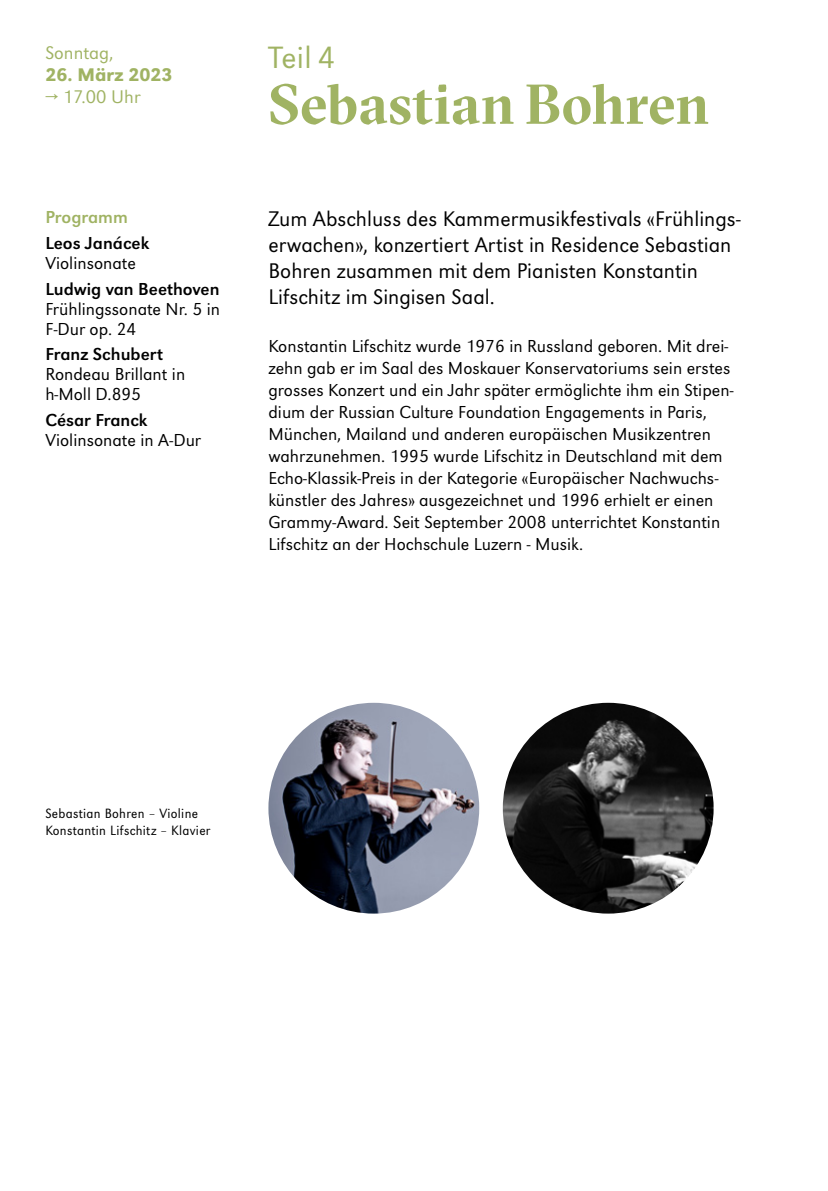
<style>
.page{position:relative;width:828px;height:1191px;background:#fff}
.page>*{position:absolute;margin:0;border:0;box-sizing:border-box;transform-origin:0 0}
.t1{font:700 56px "GT Sectra Fine";letter-spacing:.005em;color:#a0b363}
.t2{font:300 32px "URW Grotesk";color:#a0b363}
.t3{font:300 22px/26px "URW Grotesk";color:#000}
.t4{font:300 19px "URW Grotesk";color:#a0b363}
.t5{font:500 19px "URW Grotesk";color:#a0b363}
.t6{font:300 18px/22px "URW Grotesk";color:#000}
.t7{font:18px "URW Grotesk";color:#000}
.t8{font:18px "URW Grotesk";color:#a0b363}
.t9{font:300 14px/17px "URW Grotesk Nar";letter-spacing:.02em;color:#000}
</style>
<div class="page">
<img style="left:268px;top:703px;width:211px;height:210px;border-radius:105px">
<img style="left:503px;top:703px;width:210px;height:210px;border-radius:105px">
<p class="t4" style="left:45px;top:42px;width:70px">Sonntag,</p>
<p class="t5" style="left:45px;top:63px;width:129px">26. März 2023</p>
<p class="t4" style="left:45px;top:86px;width:97px">→ 17.00 Uhr</p>
<p class="t8" style="left:45px;top:207px;width:84px">Programm</p>
<p class="t7" style="left:45px;top:233px;width:106px">Leos Janácek</p>
<p class="t6" style="left:45px;top:252px;width:92px">Violinsonate</p>
<p class="t7" style="left:45px;top:278px;width:176px">Ludwig van Beethoven</p>
<p class="t6" style="left:45px;top:299px;width:176px;line-height:20px">Frühlingssonate Nr. 5 in<br>F-Dur op. 24</p>
<p class="t7" style="left:45px;top:344px;width:119px">Franz Schubert</p>
<p class="t6" style="left:45px;top:364px;width:141px;line-height:20px">Rondeau Brillant in h-Moll D.895</p>
<p class="t7" style="left:45px;top:410px;width:104px">César Franck</p>
<p class="t6" style="left:45px;top:429px;width:157px">Violinsonate in A-Dur</p>
<h2 class="t2" style="left:268px;top:39px;width:68px">Teil 4</h2>
<h1 class="t1" style="left:268px;top:71px;width:442px">Sebastian Bohren</h1>
<p class="t3" style="left:268px;top:206px;width:474px">Zum Abschluss des Kammermusikfestivals «Frühlings&shy;erwachen», konzertiert Artist in Residence Sebastian Bohren zusammen mit dem Pianisten Konstantin Lifschitz im Singisen Saal.</p>
<p class="t6" style="left:268px;top:335px;width:466px">Konstantin Lifschitz wurde 1976 in Russland geboren. Mit drei&shy;zehn gab er im Saal des Moskauer Konservatoriums sein erstes grosses Konzert und ein Jahr später ermöglichte ihm ein Stipen&shy;dium der Russian Culture Foundation Engagements in Paris, München, Mailand und anderen europäischen Musikzentren wahrzunehmen. 1995 wurde Lifschitz in Deutschland mit dem Echo-Klassik-Preis in der Kategorie «Europäischer Nachwuchs&shy;künstler des Jahres» ausgezeichnet und 1996 erhielt er einen Grammy-Award. Seit September 2008 unterrichtet Konstantin Lifschitz an der Hochschule Luzern - Musik.</p>
<p class="t9" style="left:45px;top:805px;width:167px">Sebastian Bohren – Violine<br>Konstantin Lifschitz – Klavier</p>
</div>
